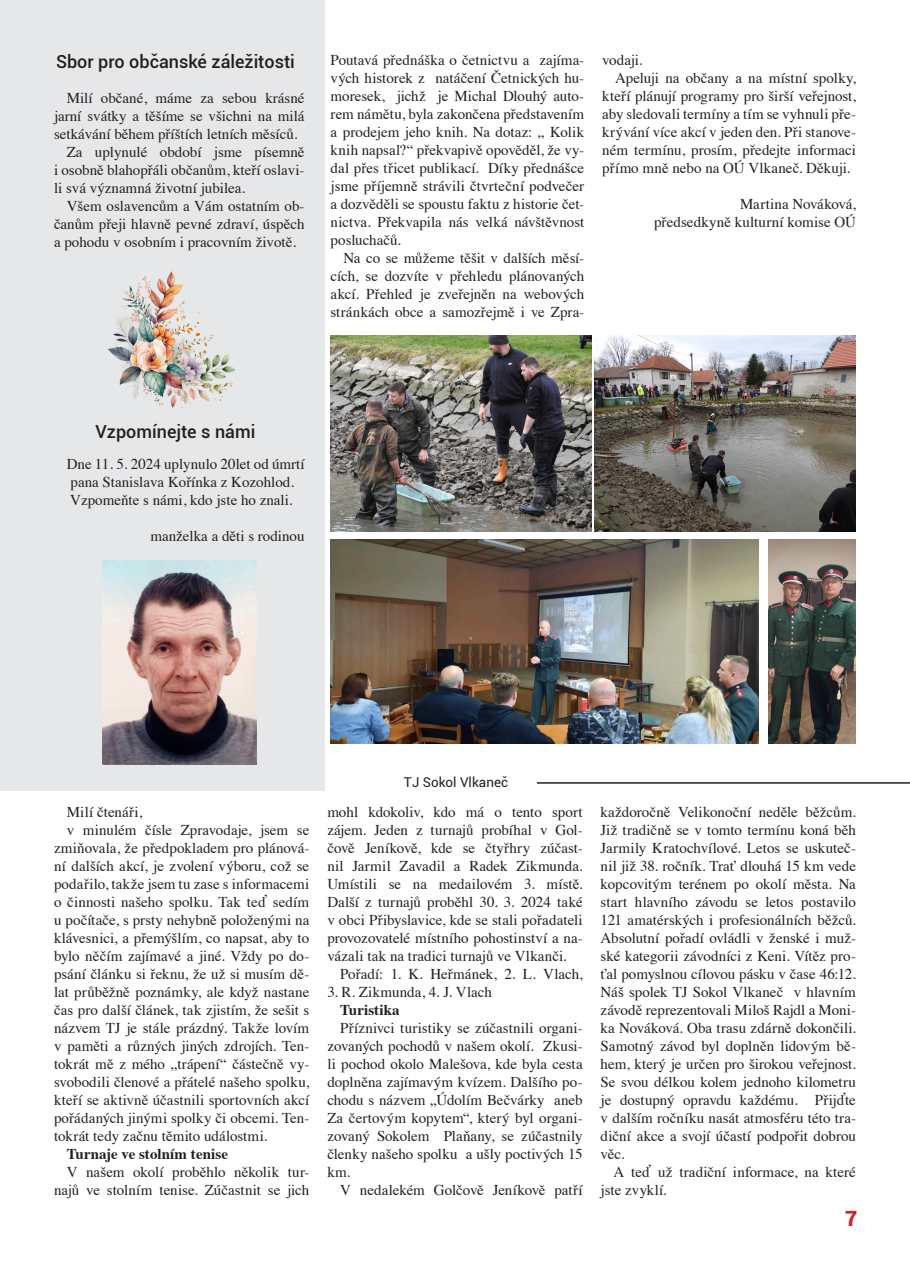
<style>
.page{position:relative;width:910px;height:1280px;background:#fff}
.page>*{position:absolute;margin:0;border:0;box-sizing:border-box;transform-origin:0 0}
.t1{font:900 21px "Roboto";color:#d1232a}
.t2{font:500 18px "Roboto";color:#231f20}
.t3{font:15px/18px "Times";color:#231f20;text-align:justify}
.t4{font:700 15px "Times";letter-spacing:.005em;color:#231f20}
.t5{font:13.5px "Roboto";color:#231f20}
</style>
<div class="page">
<div style="left:0;top:0;width:325px;height:791px;background:#e6e7e9"></div>
<img style="left:107px;top:271px;width:128px;height:138px">
<hr style="left:537px;top:782px;width:373px;height:2px;background:#231f20">
<img style="left:102px;top:560px;width:154px;height:204px">
<img style="left:331px;top:336px;width:261px;height:196px">
<img style="left:595px;top:336px;width:261px;height:196px">
<img style="left:331px;top:539px;width:427px;height:204px">
<img style="left:768px;top:539px;width:88px;height:204px">
<p class="t2" style="left:56px;top:48px;width:240px">Sbor pro občanské záležitosti</p>
<p class="t3" style="left:54px;top:88px;width:252px;text-indent:13px">Milí občané, máme za sebou krásné jarní svátky a těšíme se všichni na milá setkávání během příštích letních měsíců.</p>
<p class="t3" style="left:54px;top:142px;width:252px;text-indent:13px">Za uplynulé období jsme písemně i osobně blahopřáli občanům, kteří oslavi&shy;li svá významná životní jubilea.</p>
<p class="t3" style="left:54px;top:196px;width:252px;text-indent:13px">Všem oslavencům a Vám ostatním ob&shy;čanům přeji hlavně pevné zdraví, úspěch a pohodu v osobním i pracovním životě.</p>
<p class="t3" style="left:331px;top:50px;width:255px">Poutavá přednáška o četnictvu a zajíma&shy;vých historek z natáčení Četnických hu&shy;moresek, jichž je Michal Dlouhý auto&shy;rem námětu, byla zakončena představením a prodejem jeho knih. Na dotaz: „ Kolik knih napsal?“ překvapivě opověděl, že vy&shy;dal přes třicet publikací. Díky přednášce jsme příjemně strávili čtvrteční podvečer a dozvěděli se spoustu faktu z historie čet&shy;nictva. Překvapila nás velká návštěvnost posluchačů.</p>
<p class="t3" style="left:331px;top:248px;width:255px;text-indent:13px">Na co se můžeme těšit v dalších měsí&shy;cích, se dozvíte v přehledu plánovaných akcí. Přehled je zveřejněn na webových stránkách obce a samozřejmě i ve Zpra-</p>
<p class="t3" style="left:602px;top:50px;width:42px">vodaji.</p>
<p class="t3" style="left:602px;top:68px;width:255px;text-indent:13px">Apeluji na občany a na místní spolky, kteří plánují programy pro širší veřejnost, aby sledovali termíny a tím se vyhnuli pře&shy;krývání více akcí v jeden den. Při stanove&shy;ném termínu, prosím, předejte informaci přímo mně nebo na OÚ Vlkaneč. Děkuji.</p>
<p class="t3" style="left:740px;top:194px;width:117px">Martina Nováková,</p>
<p class="t3" style="left:654px;top:212px;width:203px">předsedkyně kulturní komise OÚ</p>
<p class="t2" style="left:96px;top:419px;width:161px">Vzpomínejte s námi</p>
<p class="t3" style="left:67px;top:454px;width:239px">Dne 11. 5. 2024 uplynulo 20let od úmrtí</p>
<p class="t3" style="left:71px;top:472px;width:225px">pana Stanislava Kořínka z Kozohlod.</p>
<p class="t3" style="left:70px;top:490px;width:224px">Vzpomeňte s námi, kdo jste ho znali.</p>
<p class="t3" style="left:150px;top:526px;width:156px">manželka a děti s rodinou</p>
<p class="t3" style="left:67px;top:802px;width:77px">Milí čtenáři,</p>
<p class="t3" style="left:54px;top:820px;width:257px;text-indent:13px">v minulém čísle Zpravodaje, jsem se zmiňovala, že předpokladem pro plánová&shy;ní dalších akcí, je zvolení výboru, což se podařilo, takže jsem tu zase s informacemi o činnosti našeho spolku. Tak teď sedím u počítače, s prsty nehybně položenými na klávesnici, a přemýšlím, co napsat, aby to bylo něčím zajímavé a jiné. Vždy po do&shy;psání článku si řeknu, že už si musím dě&shy;lat průběžně poznámky, ale když nastane čas pro další článek, tak zjistím, že sešit s názvem TJ je stále prázdný. Takže lovím v paměti a různých jiných zdrojích. Ten&shy;tokrát mě z mého „trápení“ částečně vy&shy;svobodili členové a přátelé našeho spolku, kteří se aktivně účastnili sportovních akcí pořádaných jinými spolky či obcemi. Ten&shy;tokrát tedy začnu těmito událostmi.</p>
<p class="t4" style="left:67px;top:1140px;width:163px">Turnaje ve stolním tenise</p>
<p class="t3" style="left:54px;top:1162px;width:257px;text-align:right">V našem okolí proběhlo několik tur&shy;najů ve stolním tenise. Zúčastnit se jich</p>
<p class="t5" style="left:404px;top:772px;width:106px">TJ Sokol Vlkaneč</p>
<p class="t3" style="left:327px;top:802px;width:257px">mohl kdokoliv, kdo má o tento sport zájem. Jeden z turnajů probíhal v Gol&shy;čově Jeníkově, kde se čtyřhry zúčast&shy;nil Jarmil Zavadil a Radek Zikmunda.<br>Umístili se na medailovém 3. místě.<br>Další z turnajů proběhl 30. 3. 2024 také v obci Přibyslavice, kde se stali pořadateli provozovatelé místního pohostinství a na&shy;vázali tak na tradici turnajů ve Vlkanči.</p>
<p class="t3" style="left:340px;top:964px;width:244px">Pořadí: 1. K. Heřmánek, 2. L. Vlach,</p>
<p class="t3" style="left:327px;top:982px;width:166px">3. R. Zikmunda, 4. J. Vlach</p>
<p class="t4" style="left:340px;top:996px;width:61px">Turistika</p>
<p class="t3" style="left:327px;top:1018px;width:257px;text-indent:13px">Příznivci turistiky se zúčastnili organi&shy;zovaných pochodů v našem okolí. Zkusi&shy;li pochod okolo Malešova, kde byla cesta doplněna zajímavým kvízem. Dalšího po&shy;chodu s názvem „Údolím Bečvárky aneb Za čertovým kopytem“, který byl organi&shy;zovaný Sokolem Plaňany, se zúčastnily členky našeho spolku a ušly poctivých 15 km.</p>
<p class="t3" style="left:340px;top:1180px;width:244px">V nedalekém Golčově Jeníkově patří</p>
<p class="t3" style="left:601px;top:802px;width:257px">každoročně Velikonoční neděle běžcům.<br>Již tradičně se v tomto termínu koná běh Jarmily Kratochvílové. Letos se uskuteč&shy;nil již 38. ročník. Trať dlouhá 15 km vede kopcovitým terénem po okolí města. Na start hlavního závodu se letos postavilo 121 amatérských i profesionálních běžců.<br>Absolutní pořadí ovládli v ženské i muž&shy;ské kategorii závodníci z Keni. Vítěz pro&shy;ťal pomyslnou cílovou pásku v čase 46:12.<br>Náš spolek TJ Sokol Vlkaneč v hlavním závodě reprezentovali Miloš Rajdl a Moni&shy;ka Nováková. Oba trasu zdárně dokončili.<br>Samotný závod byl doplněn lidovým bě&shy;hem, který je určen pro širokou veřejnost.<br>Se svou délkou kolem jednoho kilometru je dostupný opravdu každému. Přijďte v dalším ročníku nasát atmosféru této tra&shy;diční akce a svojí účastí podpořit dobrou věc.</p>
<p class="t3" style="left:601px;top:1162px;width:257px;text-indent:13px">A teď už tradiční informace, na které jste zvyklí.</p>
<p class="t1" style="left:845px;top:1203px;width:14px">7</p>
</div>
